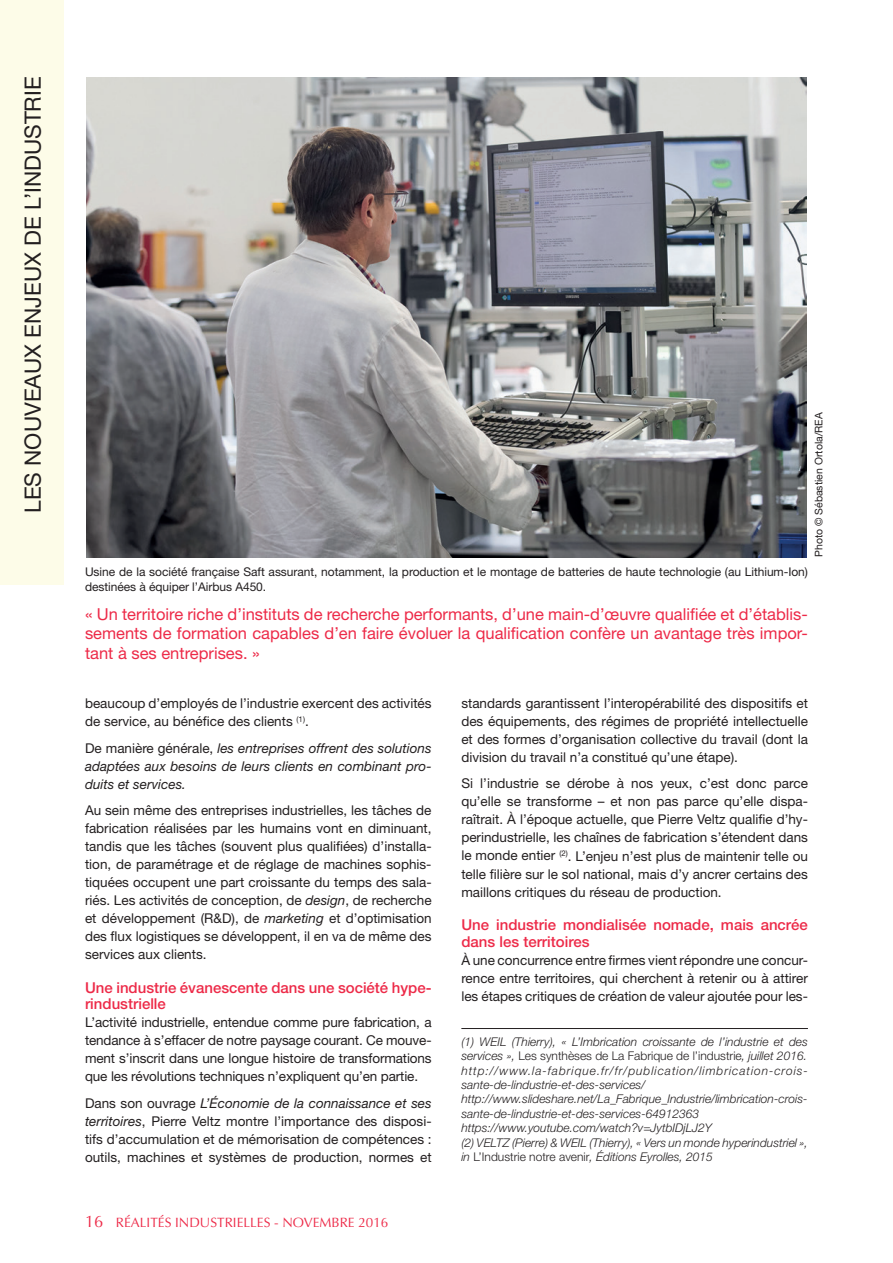
<style>
.page{position:relative;width:893px;height:1263px;background:#fff}
.page>*{position:absolute;margin:0;border:0;box-sizing:border-box;transform-origin:0 0}
.t1{font:22.5px "Helvetica Neue";color:#231f20}
.t2{font:16.5px/19.8px "Helvetica Neue";color:#ed2a48;text-align:justify}
.t3{font:500 15px/16.5px "Helvetica Neue";color:#ed2a48}
.t4{font:13.5px/18px "Helvetica Neue";color:#231f20;text-align:justify}
.t5{font:italic 13.5px/18px "Helvetica Neue";color:#231f20;text-align:justify}
.t6{font:13.5px "Optima";color:#ed2a48}
.t7{font:italic 300 12px/14.4px "Helvetica Neue";color:#231f20}
.t8{font:12px/14.4px "Helvetica Neue";letter-spacing:-.005em;color:#231f20}
.t9{font:10.5px "Helvetica Neue";color:#231f20}
.s1{font-style:normal}
.s2{font-style:italic}
.s3{font-size:16.5px}
</style>
<div class="page">
<div style="left:0;top:0;width:64px;height:585px;background:#fdfce8"></div>
<img style="left:86px;top:77px;width:721px;height:480px">
<hr style="left:461px;top:1028px;width:347px;height:1px;background:#231f20">
<h1 class="t1" style="left:19px;top:513px;width:438px;rotate:-90deg">LES NOUVEAUX ENJEUX DE L’INDUSTRIE</h1>
<p class="t9" style="left:812px;top:557px;width:146px;rotate:-90deg">Photo © Sébastien Ortola/REA</p>
<p class="t8" style="left:85px;top:565px;width:724px">Usine de la société française Saft assurant, notamment, la production et le montage de batteries de haute technologie (au Lithium-Ion) destinées à équiper l’Airbus A450.</p>
<p class="t2" style="left:85px;top:604px;width:724px">« Un territoire riche d’instituts de recherche performants, d’une main-d’œuvre qualifiée et d’établis&shy;sements de formation capables d’en faire évoluer la qualification confère un avantage très impor&shy;tant à ses entreprises. »</p>
<p class="t4" style="left:85px;top:694px;width:348px">beaucoup d’employés de l’industrie exercent des activités de service, au bénéfice des clients <sup>(1)</sup>.</p>
<p class="t5" style="left:85px;top:738px;width:348px"><span class="s1">De manière générale,</span> les entreprises offrent des solutions adaptées aux besoins de leurs clients en combinant pro&shy;duits et services.</p>
<p class="t4" style="left:85px;top:801px;width:348px">Au sein même des entreprises industrielles, les tâches de fabrication réalisées par les humains vont en diminuant, tandis que les tâches (souvent plus qualifiées) d’installa&shy;tion, de paramétrage et de réglage de machines sophis&shy;tiquées occupent une part croissante du temps des sala&shy;riés. Les activités de conception, de <span class="s2">design</span>, de recherche et développement (R&amp;D), de <span class="s2">marketing</span> et d’optimisation des flux logistiques se développent, il en va de même des services aux clients.</p>
<p class="t3" style="left:85px;top:979px;width:348px">Une industrie évanescente dans une société hype&shy;rindustrielle</p>
<p class="t4" style="left:85px;top:1013px;width:348px">L’activité industrielle, entendue comme pure fabrication, a tendance à s’effacer de notre paysage courant. Ce mouve&shy;ment s’inscrit dans une longue histoire de transformations que les révolutions techniques n’expliquent qu’en partie.</p>
<p class="t4" style="left:85px;top:1093px;width:348px">Dans son ouvrage <span class="s2">L’Économie de la connaissance et ses territoires</span>, Pierre Veltz montre l’importance des disposi&shy;tifs d’accumulation et de mémorisation de compétences : outils, machines et systèmes de production, normes et</p>
<p class="t6" style="left:85px;top:1215px;width:305px"><span class="s3">16</span> RÉALITÉS INDUSTRIELLES - NOVEMBRE 2016</p>
<p class="t4" style="left:461px;top:694px;width:348px">standards garantissent l’interopérabilité des dispositifs et des équipements, des régimes de propriété intellectuelle et des formes d’organisation collective du travail (dont la division du travail n’a constitué qu’une étape).</p>
<p class="t4" style="left:461px;top:774px;width:348px">Si l’industrie se dérobe à nos yeux, c’est donc parce qu’elle se transforme – et non pas parce qu’elle dispa&shy;raîtrait. À l’époque actuelle, que Pierre Veltz qualifie d’hy&shy;perindustrielle, les chaînes de fabrication s’étendent dans le monde entier <sup>(2)</sup>. L’enjeu n’est plus de maintenir telle ou telle filière sur le sol national, mais d’y ancrer certains des maillons critiques du réseau de production.</p>
<p class="t3" style="left:461px;top:916px;width:348px">Une industrie mondialisée nomade, mais ancrée dans les territoires</p>
<p class="t4" style="left:461px;top:950px;width:348px">À une concurrence entre firmes vient répondre une concur&shy;rence entre territoires, qui cherchent à retenir ou à attirer les étapes critiques de création de valeur ajoutée pour les-</p>
<p class="t7" style="left:461px;top:1034px;width:348px">(1) WEIL (Thierry), « L’Imbrication croissante de l’industrie et des services », <span class="s1">Les synthèses de La Fabrique de l’industrie</span>, juillet 2016. http://www.la-fabrique.fr/fr/publication/limbrication-crois&shy;sante-de-lindustrie-et-des-services/ http://www.slideshare.net/La_Fabrique_Industrie/limbrication-crois&shy;sante-de-lindustrie-et-des-services-64912363 https://www.youtube.com/watch?v=JytbIDjLJ2Y<br>(2) VELTZ (Pierre) &amp; WEIL (Thierry), « Vers un monde hyperindustriel », in <span class="s1">L’Industrie notre avenir</span>, Éditions Eyrolles, 2015</p>
</div>
